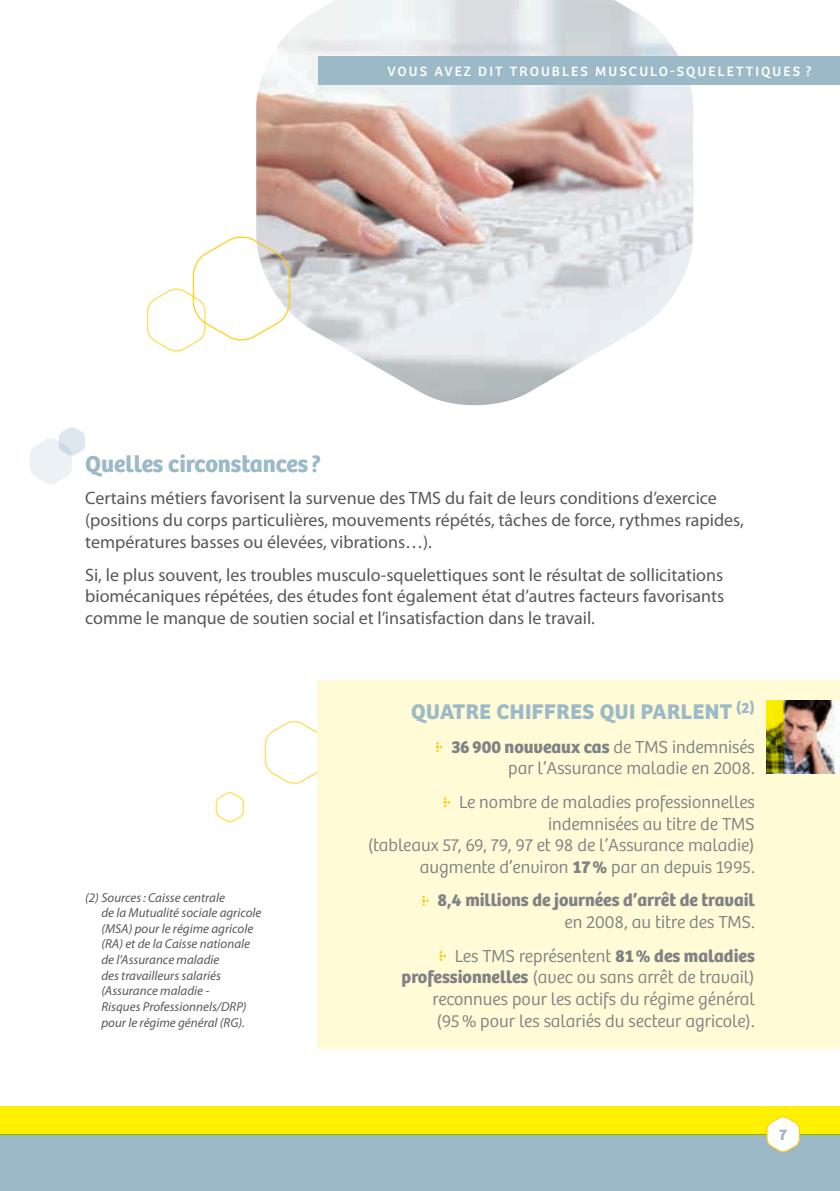
<style>
.page{position:relative;width:840px;height:1191px;background:#fff}
.page>*{position:absolute;margin:0;border:0;box-sizing:border-box;transform-origin:0 0}
.t1{font:700 24px "Bree";color:#9cb9c7}
.t2{font:700 22px "Bree";letter-spacing:.02em;color:#9cb9c7}
.t3{font:18px/21.6px "Myriad Pro";color:#57585a}
.t4{font:300 18px/21.6px "Bree";color:#808285;text-align:right}
.t5{font:700 18px "Bree";color:#808285}
.t6{font:700 16px "Bree";color:#9cb9c7}
.t7{font:14px "Bree";letter-spacing:.15em;color:#fff}
.t8{font:italic 13px/15.6px "Myriad Pro";color:#57585a}
.s1{font-weight:700}
</style>
<div class="page">
<svg style="left:264px;top:720px;width:53px;height:64px"></svg>
<svg style="left:215px;top:792px;width:29px;height:31px"></svg>
<div style="left:317px;top:680px;width:522px;height:369px;background:#fffbd6"></div>
<svg style="left:436px;top:742px;width:6px;height:10px"></svg>
<svg style="left:443px;top:797px;width:7px;height:10px"></svg>
<svg style="left:422px;top:895px;width:6px;height:10px"></svg>
<svg style="left:439px;top:951px;width:6px;height:10px"></svg>
<img style="left:783px;top:700px;width:56px;height:73px">
<svg style="left:766px;top:700px;width:17px;height:73px"></svg>
<img style="left:256px;top:0;width:437px;height:406px">
<svg style="left:146px;top:234px;width:145px;height:119px"></svg>
<svg style="left:30px;top:427px;width:55px;height:57px"></svg>
<div style="left:0;top:1134px;width:839px;height:57px;background:#9cb9c7"></div>
<div style="left:0;top:1106px;width:839px;height:28px;background:#fff101"></div>
<svg style="left:765px;top:1116px;width:35px;height:37px"></svg>
<div style="left:317px;top:57px;width:522px;height:28px;background:#9cb9c7"></div>
<p class="t7" style="left:387px;top:63px;width:425px">VOUS AVEZ DIT TROUBLES MUSCULO-SQUELETTIQUES ?</p>
<h1 class="t1" style="left:85px;top:448px;width:237px">Quelles circonstances ?</h1>
<p class="t3" style="left:85px;top:487px;width:660px">Certains métiers favorisent la survenue des TMS du fait de leurs conditions d’exercice (positions du corps particulières, mouvements répétés, tâches de force, rythmes rapides, températures basses ou élevées, vibrations…).</p>
<p class="t3" style="left:85px;top:563px;width:640px;text-align:justify">Si, le plus souvent, les troubles musculo-squelettiques sont le résultat de sollicitations biomécaniques répétées, des études font également état d’autres facteurs favorisants comme le manque de soutien social et l’insatisfaction dans le travail.</p>
<p class="t8" style="left:101px;top:889px;width:161px;text-indent:-16px">(2) Sources: Caisse centrale<br>de la Mutualité sociale agricole (MSA) pour le régime agricole (RA) et de la Caisse nationale de l’Assurance maladie<br>des travailleurs salariés (Assurance maladie -<br>Risques Professionnels/DRP) pour le régime général (RG).</p>
<p class="t2" style="left:411px;top:698px;width:345px">QUATRE CHIFFRES QUI PARLENT <sup>(2)</sup></p>
<p class="t4" style="left:451px;top:736px;width:305px"><span class="s1">36900 nouveaux cas</span> de TMS indemnisés par l’Assurance maladie en 2008.</p>
<p class="t4" style="left:367px;top:791px;width:388px">Le nombre de maladies professionnelles indemnisées au titre de TMS<br>(tableaux 57, 69, 79, 97 et 98 de l’Assurance maladie) augmente d’environ <span class="s1">17%</span> par an depuis 1995.</p>
<p class="t5" style="left:437px;top:889px;width:318px">8,4 millions de journées d’arrêt de travail</p>
<p class="t4" style="left:454px;top:905px;width:301px;line-height:33.6px">en 2008, au titre des TMS.<br>Les TMS représentent <span class="s1">81% des maladies</span></p>
<p class="t4" style="left:432px;top:966px;width:323px;text-align:justify;text-indent:-31px"><span class="s1">professionnelles</span> (avec ou sans arrêt de travail) reconnues pour les actifs du régime général (95% pour les salariés du secteur agricole).</p>
<p class="t6" style="left:778px;top:1124px;width:9px">7</p>
</div>
